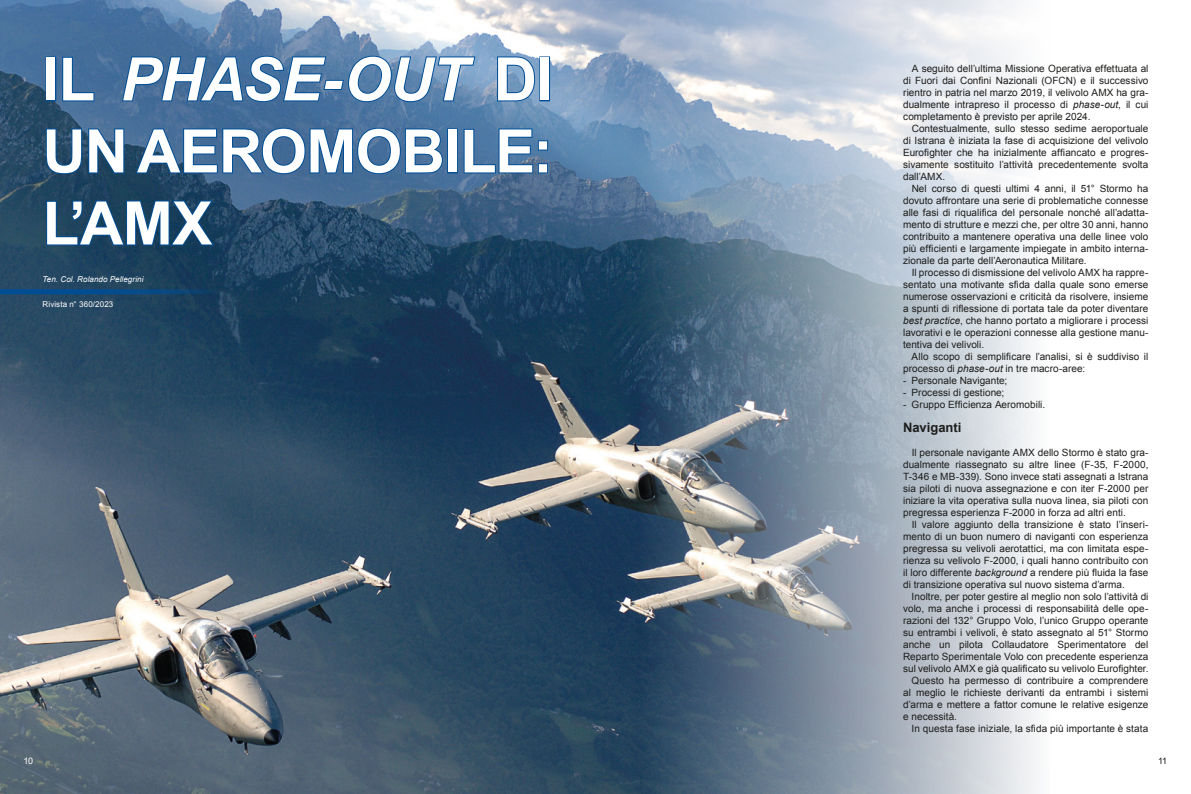
<style>
.page{position:relative;width:1191px;height:794px;background:#fff}
.page>*{position:absolute;margin:0;border:0;box-sizing:border-box;transform-origin:0 0}
.t1{font:700 60px/72px "Arial";letter-spacing:-.01em;color:#fff;text-align:justify}
.t2{font:700 13px "Arial";color:#1d1d1b}
.t3{font:10px "Arial";letter-spacing:.005em;color:#1d1d1b}
.t4{font:9px "Arial";color:#fff}
.t5{font:9px "Arial";color:#1d1d1b}
.t6{font:italic 8px "Arial";letter-spacing:.01em;color:#fff}
.t7{font:8px "Arial";letter-spacing:.015em;color:#fff}
.s1{font-style:italic}
</style>
<div class="page">
<img style="left:0;top:0;width:1037px;height:794px">
<svg style="left:0;top:289px;width:218px;height:5px"></svg>
<div style="left:46px;top:56px;width:10px;height:45px;border:2px solid #004e95"></div>
<svg style="left:61px;top:56px;width:34px;height:46px;background:#386899"></svg>
<svg style="left:121px;top:55px;width:355px;height:48px;background:#4271a1"></svg>
<svg style="left:496px;top:55px;width:40px;height:47px;background:#608db9"></svg>
<div style="left:539px;top:56px;width:11px;height:45px;border:2px solid #004e95"></div>
<svg style="left:45px;top:127px;width:80px;height:48px;background:#224f76"></svg>
<svg style="left:134px;top:122px;width:310px;height:53px;background:#356494"></svg>
<div style="left:447px;top:128px;width:11px;height:45px;border:2px solid #004e95"></div>
<svg style="left:462px;top:127px;width:87px;height:47px;background:#3e6f9f"></svg>
<svg style="left:45px;top:194px;width:171px;height:53px;background:#154367"></svg>
<p class="t1" style="left:43px;top:45px;width:512px">IL <span class="s1">PHASE-OUT</span> DI UN AEROMOBILE:<br>L’AMX</p>
<p class="t3" style="left:911px;top:62px;width:238px">A seguito dell’ultima Missione Operativa effettuata al</p>
<p class="t3" style="left:903px;top:74px;width:247px">di Fuori dai Confini Nazionali (OFCN) e il successivo</p>
<p class="t3" style="left:903px;top:86px;width:247px">rientro in patria nel marzo 2019, il velivolo AMX ha gra-</p>
<p class="t3" style="left:903px;top:98px;width:247px">dualmente intrapreso il processo di <span class="s1">phase-out</span>, il cui</p>
<p class="t3" style="left:903px;top:110px;width:189px">completamento è previsto per aprile 2024.</p>
<p class="t3" style="left:911px;top:122px;width:238px">Contestualmente, sullo stesso sedime aeroportuale</p>
<p class="t3" style="left:903px;top:134px;width:247px">di Istrana è iniziata la fase di acquisizione del velivolo</p>
<p class="t3" style="left:903px;top:146px;width:247px">Eurofighter che ha inizialmente affiancato e progres-</p>
<p class="t3" style="left:903px;top:158px;width:247px">sivamente sostituito l’attività precedentemente svolta</p>
<p class="t3" style="left:903px;top:170px;width:44px">dall’AMX.</p>
<p class="t3" style="left:911px;top:182px;width:238px">Nel corso di questi ultimi 4 anni, il 51° Stormo ha</p>
<p class="t3" style="left:903px;top:194px;width:247px">dovuto affrontare una serie di problematiche connesse</p>
<p class="t3" style="left:903px;top:206px;width:247px">alle fasi di riqualifica del personale nonché all’adatta-</p>
<p class="t3" style="left:903px;top:218px;width:247px">mento di strutture e mezzi che, per oltre 30 anni, hanno</p>
<p class="t3" style="left:903px;top:230px;width:247px">contribuito a mantenere operativa una delle linee volo</p>
<p class="t3" style="left:903px;top:242px;width:247px">più efficienti e largamente impiegate in ambito interna-</p>
<p class="t3" style="left:903px;top:254px;width:185px">zionale da parte dell’Aeronautica Militare.</p>
<p class="t3" style="left:911px;top:266px;width:238px">Il processo di dismissione del velivolo AMX ha rappre-</p>
<p class="t3" style="left:903px;top:278px;width:247px">sentato una motivante sfida dalla quale sono emerse</p>
<p class="t3" style="left:903px;top:290px;width:247px">numerose osservazioni e criticità da risolvere, insieme</p>
<p class="t3" style="left:903px;top:302px;width:247px">a spunti di riflessione di portata tale da poter diventare</p>
<p class="t3" style="left:903px;top:314px;width:247px"><span class="s1">best practice</span>, che hanno portato a migliorare i processi</p>
<p class="t3" style="left:903px;top:326px;width:247px">lavorativi e le operazioni connesse alla gestione manu-</p>
<p class="t3" style="left:903px;top:338px;width:82px">tentiva dei velivoli.</p>
<p class="t3" style="left:911px;top:350px;width:238px">Allo scopo di semplificare l’analisi, si è suddiviso il</p>
<p class="t3" style="left:903px;top:362px;width:183px">processo di <span class="s1">phase-out</span> in tre macro-aree:</p>
<p class="t3" style="left:903px;top:374px;width:106px">- Personale Navigante;</p>
<p class="t3" style="left:903px;top:386px;width:103px">- Processi di gestione;</p>
<p class="t3" style="left:903px;top:398px;width:144px">- Gruppo Efficienza Aeromobili.</p>
<p class="t2" style="left:903px;top:419px;width:60px">Naviganti</p>
<p class="t3" style="left:911px;top:446px;width:238px">Il personale navigante AMX dello Stormo è stato gra-</p>
<p class="t3" style="left:903px;top:458px;width:247px">dualmente riassegnato su altre linee (F-35, F-2000,</p>
<p class="t3" style="left:903px;top:470px;width:247px">T-346 e MB-339). Sono invece stati assegnati a Istrana</p>
<p class="t3" style="left:903px;top:482px;width:247px">sia piloti di nuova assegnazione e con iter F-2000 per</p>
<p class="t3" style="left:903px;top:494px;width:247px">iniziare la vita operativa sulla nuova linea, sia piloti con</p>
<p class="t3" style="left:903px;top:506px;width:224px">pregressa esperienza F-2000 in forza ad altri enti.</p>
<p class="t3" style="left:911px;top:518px;width:238px">Il valore aggiunto della transizione è stato l’inseri-</p>
<p class="t3" style="left:903px;top:530px;width:247px">mento di un buon numero di naviganti con esperienza</p>
<p class="t3" style="left:903px;top:542px;width:247px">pregressa su velivoli aerotattici, ma con limitata espe-</p>
<p class="t3" style="left:903px;top:554px;width:247px">rienza su velivolo F-2000, i quali hanno contribuito con</p>
<p class="t3" style="left:903px;top:566px;width:247px">il loro differente <span class="s1">background</span> a rendere più fluida la fase</p>
<p class="t3" style="left:903px;top:578px;width:223px">di transizione operativa sul nuovo sistema d’arma.</p>
<p class="t3" style="left:911px;top:590px;width:238px">Inoltre, per poter gestire al meglio non solo l’attività di</p>
<p class="t3" style="left:903px;top:602px;width:247px">volo, ma anche i processi di responsabilità delle ope-</p>
<p class="t3" style="left:903px;top:614px;width:247px">razioni del 132° Gruppo Volo, l’unico Gruppo operante</p>
<p class="t3" style="left:903px;top:626px;width:247px">su entrambi i velivoli, è stato assegnato al 51° Stormo</p>
<p class="t3" style="left:903px;top:638px;width:247px">anche un pilota Collaudatore Sperimentatore del</p>
<p class="t3" style="left:903px;top:650px;width:247px">Reparto Sperimentale Volo con precedente esperienza</p>
<p class="t3" style="left:903px;top:662px;width:247px">sul velivolo AMX e già qualificato su velivolo Eurofighter.</p>
<p class="t3" style="left:911px;top:674px;width:238px">Questo ha permesso di contribuire a comprendere</p>
<p class="t3" style="left:903px;top:686px;width:247px">al meglio le richieste derivanti da entrambi i sistemi</p>
<p class="t3" style="left:903px;top:698px;width:247px">d’arma e mettere a fattor comune le relative esigenze</p>
<p class="t3" style="left:903px;top:710px;width:55px">e necessità.</p>
<p class="t3" style="left:911px;top:722px;width:238px">In questa fase iniziale, la sfida più importante è stata</p>
<p class="t6" style="left:43px;top:274px;width:103px">Ten. Col. Rolando Pellegrini</p>
<p class="t7" style="left:43px;top:299px;width:72px">Rivista n° 360/2023</p>
<p class="t4" style="left:23px;top:754px;width:11px">10</p>
<p class="t5" style="left:1158px;top:754px;width:11px">11</p>
</div>
